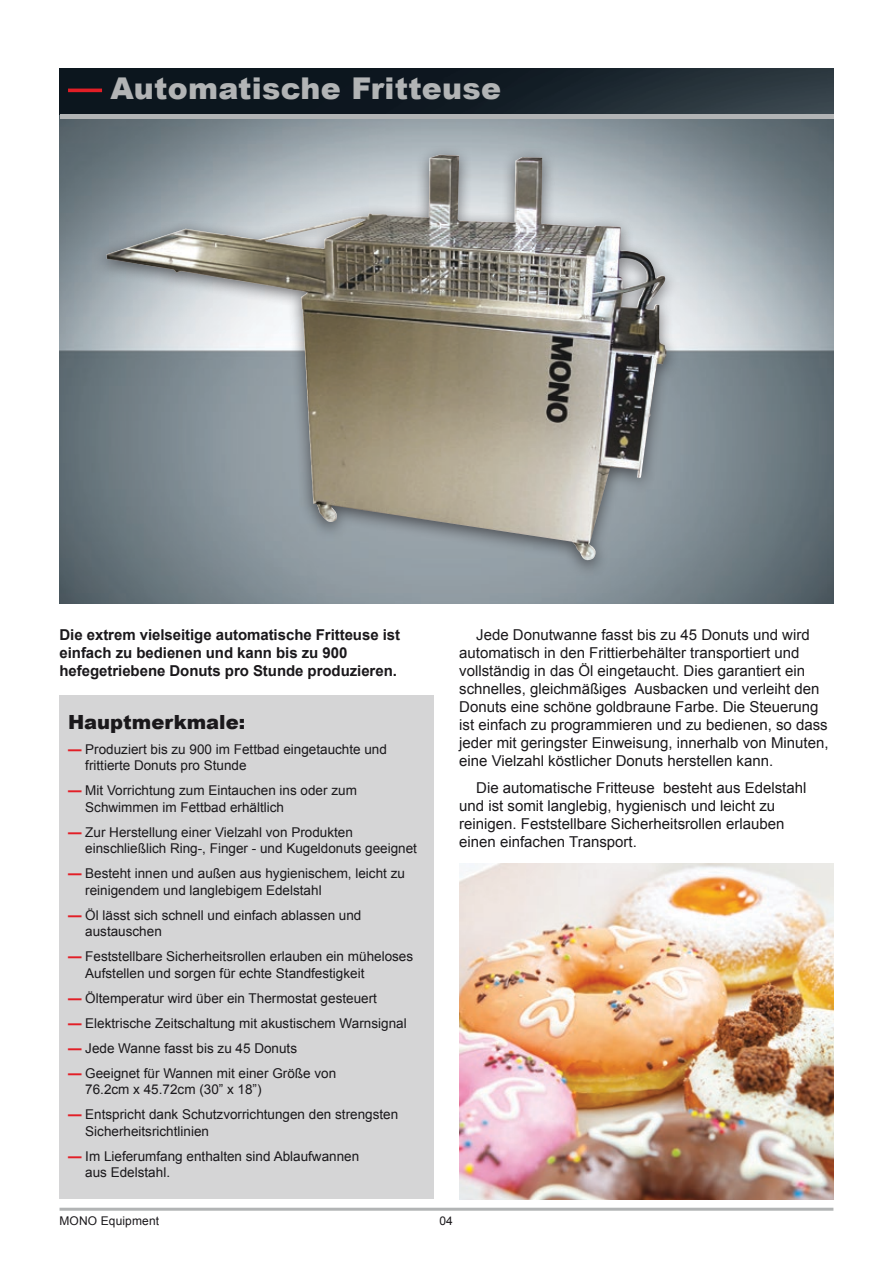
<style>
.page{position:relative;width:893px;height:1263px;background:#fff}
.page>*{position:absolute;margin:0;border:0;box-sizing:border-box;transform-origin:0 0}
.t1{font:900 30px "Arial";letter-spacing:.01em;color:#b2b4b5}
.t2{font:900 19.5px "Arial";color:#1a181b}
.t3{font:15px/18px "Arial";color:#1a181b}
.t4{font:700 15px/18px "Arial";letter-spacing:-.005em;color:#1a181b}
.t5{font:13.5px/16.5px "Arial";color:#1a181b}
.t6{font:12px "Arial";letter-spacing:.01em;color:#1a181b}
.s1{font-weight:700;color:#e21e26}
</style>
<div class="page">
<hr style="left:60px;top:1208px;width:773px;height:3px;background:#b2b4b5">
<img style="left:60px;top:119px;width:773px;height:485px">
<img style="left:60px;top:68px;width:773px;height:47px">
<hr style="left:60px;top:115px;width:773px;height:4px;background:#b2b4b5">
<hr style="left:68px;top:89px;width:34px;height:3px;background:#e21e26">
<div style="left:60px;top:696px;width:374px;height:503px;background:#d5d5d6"></div>
<div style="left:93px;top:145px;width:587px;height:433px;background:#1a181b;opacity:.6"></div>
<img style="left:107px;top:155px;width:561px;height:409px">
<img style="left:459px;top:863px;width:374px;height:336px">
<h1 class="t1" style="left:111px;top:72px;width:392px">Automatische Fritteuse</h1>
<p class="t4" style="left:60px;top:626px;width:342px">Die extrem vielseitige automatische Fritteuse ist einfach zu bedienen und kann bis zu 900 hefegetriebene Donuts pro Stunde produzieren.</p>
<h2 class="t2" style="left:68px;top:711px;width:179px">Hauptmerkmale:</h2>
<p class="t5" style="left:85px;top:741px;width:303px;text-indent:-17px"><span class="s1">—</span> Produziert bis zu 900 im Fettbad eingetauchte und frittierte Donuts pro Stunde</p>
<p class="t5" style="left:85px;top:782px;width:273px;text-indent:-17px"><span class="s1">—</span> Mit Vorrichtung zum Eintauchen ins oder zum<br>Schwimmen im Fettbad erhältlich</p>
<p class="t5" style="left:85px;top:824px;width:333px;text-indent:-17px"><span class="s1">—</span> Zur Herstellung einer Vielzahl von Produkten einschließlich Ring-, Finger - und Kugeldonuts geeignet</p>
<p class="t5" style="left:85px;top:865px;width:321px;text-indent:-17px"><span class="s1">—</span> Besteht innen und außen aus hygienischem, leicht zu reinigendem und langlebigem Edelstahl</p>
<p class="t5" style="left:85px;top:907px;width:278px;text-indent:-17px"><span class="s1">—</span> Öl lässt sich schnell und einfach ablassen und austauschen</p>
<p class="t5" style="left:85px;top:948px;width:329px;text-indent:-17px"><span class="s1">—</span> Feststellbare Sicherheitsrollen erlauben ein müheloses<br>Aufstellen und sorgen für echte Standfestigkeit</p>
<p class="t5" style="left:68px;top:990px;width:310px"><span class="s1">—</span> Öltemperatur wird über ein Thermostat gesteuert</p>
<p class="t5" style="left:68px;top:1015px;width:340px"><span class="s1">—</span> Elektrische Zeitschaltung mit akustischem Warnsignal</p>
<p class="t5" style="left:68px;top:1040px;width:231px"><span class="s1">—</span> Jede Wanne fasst bis zu 45 Donuts</p>
<p class="t5" style="left:85px;top:1065px;width:252px;text-indent:-17px"><span class="s1">—</span> Geeignet für Wannen mit einer Größe von<br>76.2cm x 45.72cm (30” x 18”)</p>
<p class="t5" style="left:85px;top:1106px;width:314px;text-indent:-17px"><span class="s1">—</span> Entspricht dank Schutzvorrichtungen den strengsten<br>Sicherheitsrichtlinien</p>
<p class="t5" style="left:85px;top:1148px;width:275px;text-indent:-17px"><span class="s1">—</span> Im Lieferumfang enthalten sind Ablaufwannen aus Edelstahl.</p>
<p class="t3" style="left:459px;top:626px;width:371px;text-indent:17px">Jede Donutwanne fasst bis zu 45 Donuts und wird automatisch in den Frittierbehälter transportiert und vollständig in das Öl eingetaucht. Dies garantiert ein schnelles, gleichmäßiges Ausbacken und verleiht den Donuts eine schöne goldbraune Farbe. Die Steuerung ist einfach zu programmieren und zu bedienen, so dass jeder mit geringster Einweisung, innerhalb von Minuten, eine Vielzahl köstlicher Donuts herstellen kann.</p>
<p class="t3" style="left:459px;top:779px;width:349px;text-indent:17px">Die automatische Fritteuse besteht aus Edelstahl und ist somit langlebig, hygienisch und leicht zu reinigen. Feststellbare Sicherheitsrollen erlauben einen einfachen Transport.</p>
<p class="t6" style="left:60px;top:1213px;width:101px">MONO Equipment</p>
<p class="t6" style="left:440px;top:1213px;width:15px">04</p>
</div>
